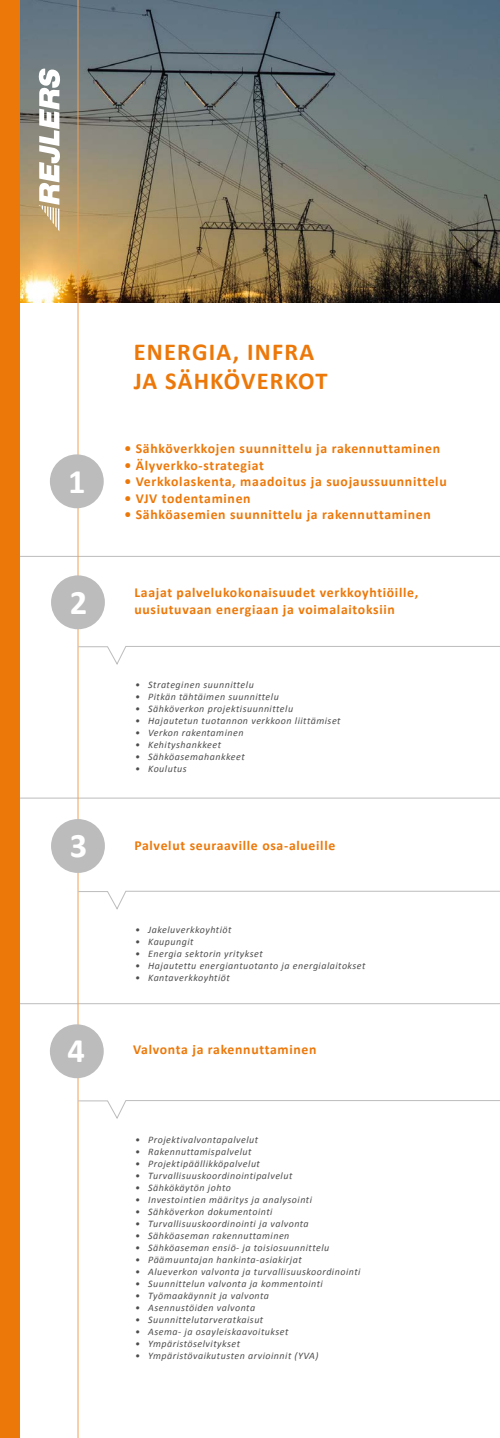
<style>
.page{position:relative;width:500px;height:1438px;background:#fff}
.page>*{position:absolute;margin:0;border:0;box-sizing:border-box;transform-origin:0 0}
.t1{font:700 34.5px "Calibri";color:#fff}
.t2{font:700 24.38px/29.2px "Calibri";letter-spacing:.05em;color:#ec7809}
.t3{font:700 13.75px/16.5px "Calibri";letter-spacing:.05em;color:#ec7809}
.t4{font:italic 10px "Calibri";letter-spacing:.05em;color:#4d4d4d}
</style>
<div class="page">
<hr style="left:0;top:556px;width:500px;height:1px;background:#bcbcbc">
<hr style="left:0;top:798px;width:500px;height:1px;background:#bcbcbc">
<hr style="left:0;top:1003px;width:500px;height:1px;background:#bcbcbc">
<img style="left:20px;top:0;width:480px;height:302px">
<hr style="left:78px;top:0;width:1px;height:1438px;background:#f2a053">
<div style="left:50px;top:1024px;width:54px;height:54px;background:#bcbcbc;border-radius:50%"></div>
<svg style="left:78px;top:1100px;width:422px;height:19px"></svg>
<svg style="left:78px;top:646px;width:422px;height:19px"></svg>
<svg style="left:78px;top:890px;width:422px;height:19px"></svg>
<svg style="left:39px;top:69px;width:21px;height:162px"></svg>
<div style="left:51px;top:575px;width:54px;height:54px;background:#bcbcbc;border-radius:50%"></div>
<div style="left:50px;top:454px;width:54px;height:54px;background:#bcbcbc;border-radius:50%"></div>
<div style="left:51px;top:819px;width:54px;height:54px;background:#bcbcbc;border-radius:50%"></div>
<div style="left:0;top:0;width:20px;height:1438px;background:#ec7809"></div>
<h2 class="t2" style="left:134px;top:336px;width:195px">ENERGIA, INFRA<br>JA SÄHKÖVERKOT</h2>
<h1 class="t1" style="left:68px;top:460px;width:19px">1</h1>
<h3 class="t3" style="left:125px;top:440px;width:317px">• Sähköverkkojen suunnittelu ja rakennuttaminen</h3>
<h3 class="t3" style="left:125px;top:456px;width:141px">• Älyverkko-strategiat</h3>
<h3 class="t3" style="left:125px;top:473px;width:324px">• Verkkolaskenta, maadoitus ja suojaussuunnittelu</h3>
<h3 class="t3" style="left:125px;top:489px;width:128px">• VJV todentaminen</h3>
<h3 class="t3" style="left:125px;top:506px;width:308px">• Sähköasemien suunnittelu ja rakennuttaminen</h3>
<h1 class="t1" style="left:70px;top:581px;width:19px">2</h1>
<h3 class="t3" style="left:134px;top:584px;width:285px">Laajat palvelukokonaisuudet verkkoyhtiöille, uusiutuvaan energiaan ja voimalaitoksiin</h3>
<p class="t4" style="left:135px;top:678px;width:120px">• Strateginen suunnittelu</p>
<p class="t4" style="left:135px;top:690px;width:145px">• Pitkän tähtäimen suunnittelu</p>
<p class="t4" style="left:135px;top:702px;width:160px">• Sähköverkon projektisuunnittelu</p>
<p class="t4" style="left:135px;top:714px;width:207px">• Hajautetun tuotannon verkkoon liittämiset</p>
<p class="t4" style="left:135px;top:726px;width:110px">• Verkon rakentaminen</p>
<p class="t4" style="left:135px;top:738px;width:87px">• Kehityshankkeet</p>
<p class="t4" style="left:135px;top:750px;width:111px">• Sähköasemahankkeet</p>
<p class="t4" style="left:135px;top:762px;width:53px">• Koulutus</p>
<h1 class="t1" style="left:70px;top:824px;width:19px">3</h1>
<h3 class="t3" style="left:134px;top:836px;width:203px">Palvelut seuraaville osa-alueille</h3>
<p class="t4" style="left:135px;top:923px;width:98px">• Jakeluverkkoyhtiöt</p>
<p class="t4" style="left:135px;top:935px;width:60px">• Kaupungit</p>
<p class="t4" style="left:135px;top:947px;width:129px">• Energia sektorin yritykset</p>
<p class="t4" style="left:135px;top:959px;width:232px">• Hajautettu energiantuotanto ja energialaitokset</p>
<p class="t4" style="left:135px;top:971px;width:96px">• Kantaverkkoyhtiöt</p>
<h1 class="t1" style="left:67px;top:1029px;width:19px">4</h1>
<h3 class="t3" style="left:133px;top:1040px;width:185px">Valvonta ja rakennuttaminen</h3>
<p class="t4" style="left:135px;top:1133px;width:125px">• Projektivalvontapalvelut</p>
<p class="t4" style="left:135px;top:1145px;width:118px">• Rakennuttamispalvelut</p>
<p class="t4" style="left:135px;top:1157px;width:126px">• Projektipäällikköpalvelut</p>
<p class="t4" style="left:135px;top:1169px;width:159px">• Turvallisuuskoordinointipalvelut</p>
<p class="t4" style="left:135px;top:1181px;width:97px">• Sähkökäytön johto</p>
<p class="t4" style="left:135px;top:1193px;width:178px">• Investointien määritys ja analysointi</p>
<p class="t4" style="left:135px;top:1205px;width:139px">• Sähköverkon dokumentointi</p>
<p class="t4" style="left:135px;top:1217px;width:175px">• Turvallisuuskoordinointi ja valvonta</p>
<p class="t4" style="left:135px;top:1229px;width:156px">• Sähköaseman rakennuttaminen</p>
<p class="t4" style="left:135px;top:1241px;width:196px">• Sähköaseman ensiö- ja toisiosuunnittelu</p>
<p class="t4" style="left:135px;top:1253px;width:168px">• Päämuuntajan hankinta-asiakirjat</p>
<p class="t4" style="left:135px;top:1265px;width:227px">• Alueverkon valvonta ja turvallisuuskoordinointi</p>
<p class="t4" style="left:135px;top:1277px;width:189px">• Suunnittelun valvonta ja kommentointi</p>
<p class="t4" style="left:135px;top:1289px;width:135px">• Työmaakäynnit ja valvonta</p>
<p class="t4" style="left:135px;top:1301px;width:122px">• Asennustöiden valvonta</p>
<p class="t4" style="left:135px;top:1313px;width:130px">• Suunnittelutarveratkaisut</p>
<p class="t4" style="left:135px;top:1325px;width:155px">• Asema- ja osayleiskaavoitukset</p>
<p class="t4" style="left:135px;top:1337px;width:106px">• Ympäristöselvitykset</p>
<p class="t4" style="left:135px;top:1349px;width:185px">• Ympäristövaikutusten arvioinnit (YVA)</p>
</div>
